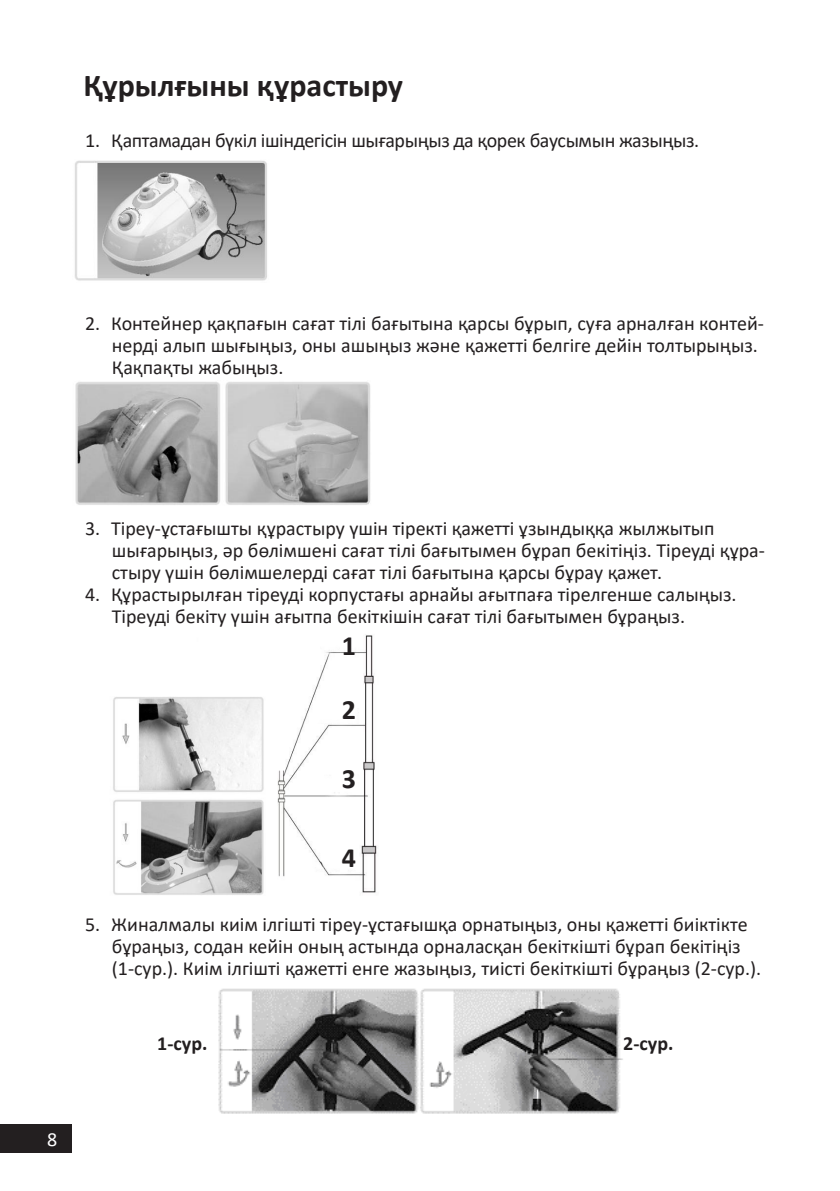
<style>
.page{position:relative;width:840px;height:1191px;background:#fff}
.page>*{position:absolute;margin:0;border:0;box-sizing:border-box;transform-origin:0 0}
.Заголовок_16{font:700 32px "Calibri";color:#231f20}
.цифры_на_схемах{font:700 28px "Calibri";color:#231f20}
.t1{font:20px/22px "Calibri";color:#231f20}
.t2{font:20px "Calibri";letter-spacing:-.02em;color:#231f20}
.цифры_на_схемах-2{font:700 20px "Calibri";color:#231f20}
.t3{font:20px "Calibri";color:#fff}
</style>
<div class="page">
<div style="left:0;top:1124px;width:72px;height:28px;background:#231f20"></div>
<img style="left:75px;top:160px;width:192px;height:121px">
<img style="left:75px;top:382px;width:296px;height:123px">
<img style="left:113px;top:635px;width:264px;height:260px">
<img style="left:218px;top:988px;width:405px;height:126px">
<p class="Заголовок_16" style="left:83px;top:63px;width:321px">Құрылғыны құрастыру</p>
<p class="t2" style="left:85px;top:126px;width:615px">1. Қаптамадан бүкіл ішіндегісін шығарыңыз да қорек баусымын жазыңыз.</p>
<p class="t1" style="left:112px;top:312px;width:653px;text-indent:-27px">2. Контейнер қақпағын сағат тілі бағытына қарсы бұрып, суға арналған контей&shy;нерді алып шығыңыз, оны ашыңыз және қажетті белгіге дейін толтырыңыз.<br>Қақпақты жабыңыз.</p>
<p class="t1" style="left:112px;top:517px;width:654px;text-indent:-27px">3. Тіреу-ұстағышты құрастыру үшін тіректі қажетті ұзындыққа жылжытып шығарыңыз, әр бөлімшені сағат тілі бағытымен бұрап бекітіңіз. Тіреуді құра&shy;стыру үшін бөлімшелерді сағат тілі бағытына қарсы бұрау қажет.</p>
<p class="t1" style="left:112px;top:583px;width:626px;text-indent:-27px">4. Құрастырылған тіреуді корпустағы арнайы ағытпаға тірелгенше салыңыз.<br>Тіреуді бекіту үшін ағытпа бекіткішін сағат тілі бағытымен бұраңыз.</p>
<p class="цифры_на_схемах" style="left:342px;top:625px;width:16px">1</p>
<p class="цифры_на_схемах" style="left:342px;top:689px;width:16px">2</p>
<p class="цифры_на_схемах" style="left:342px;top:759px;width:16px">3</p>
<p class="цифры_на_схемах" style="left:342px;top:838px;width:16px">4</p>
<p class="t1" style="left:112px;top:913px;width:650px;text-indent:-27px">5. Жиналмалы киім ілгішті тіреу-ұстағышқа орнатыңыз, оны қажетті биіктікте бұраңыз, содан кейін оның астында орналасқан бекіткішті бұрап бекітіңіз (1-сур.). Киім ілгішті қажетті енге жазыңыз, тиісті бекіткішті бұраңыз (2-сур.).</p>
<p class="цифры_на_схемах-2" style="left:157px;top:1029px;width:52px">1-сур.</p>
<p class="цифры_на_схемах-2" style="left:623px;top:1029px;width:52px">2-сур.</p>
<p class="t3" style="left:47px;top:1125px;width:12px">8</p>
</div>
